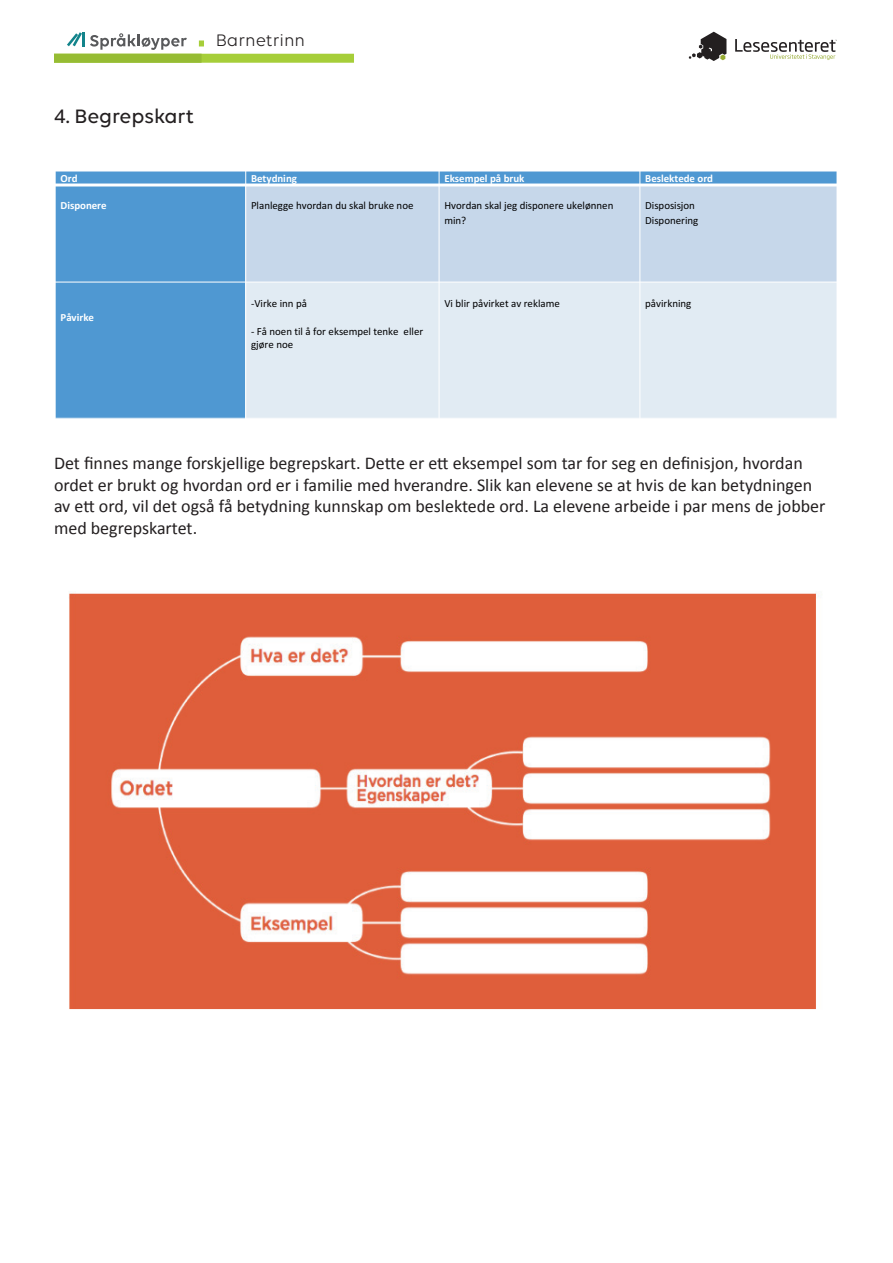
<style>
.page{position:relative;width:893px;height:1263px;background:#fff}
.page>*{position:absolute;margin:0;border:0;box-sizing:border-box;transform-origin:0 0}
.t1{font:500 21px "Volte";color:#231f20}
.t2{font:18px/21.6px "Calibri";color:#231f20}
.t3{font:18px "Volte";color:#231f20}
.t4{font:10.95px/14.2px "Calibri";color:#000001}
.t5{font:700 10.95px "Calibri";letter-spacing:-.005em;color:#fff}
</style>
<div class="page">
<div style="left:54px;top:54px;width:300px;height:9px;background:#a6ce39"></div>
<div style="left:54px;top:54px;width:148px;height:9px;background:#96bc33"></div>
<svg style="left:199px;top:40px;width:5px;height:6px"></svg>
<hr style="left:82px;top:32px;width:3px;height:14px;background:#12848b">
<svg style="left:78px;top:32px;width:4px;height:9px"></svg>
<svg style="left:67px;top:33px;width:11px;height:13px"></svg>
<svg style="left:90px;top:33px;width:97px;height:17px"></svg>
<svg style="left:689px;top:32px;width:37px;height:29px"></svg>
<svg style="left:735px;top:39px;width:102px;height:21px"></svg>
<div style="left:55px;top:171px;width:191px;height:14px;background:#4f98d2"></div>
<div style="left:246px;top:171px;width:193px;height:14px;background:#4f98d2"></div>
<div style="left:439px;top:171px;width:201px;height:14px;background:#4f98d2"></div>
<div style="left:640px;top:171px;width:197px;height:14px;background:#4f98d2"></div>
<div style="left:55px;top:185px;width:191px;height:97px;background:#4f98d2"></div>
<div style="left:246px;top:185px;width:193px;height:97px;background:#c6d7ea"></div>
<div style="left:439px;top:185px;width:201px;height:97px;background:#c6d7ea"></div>
<div style="left:640px;top:185px;width:197px;height:97px;background:#c6d7ea"></div>
<div style="left:55px;top:282px;width:191px;height:136px;background:#4f98d2"></div>
<div style="left:246px;top:282px;width:193px;height:136px;background:#e1ebf3"></div>
<div style="left:439px;top:282px;width:201px;height:136px;background:#e1ebf3"></div>
<div style="left:640px;top:282px;width:197px;height:136px;background:#e1ebf3"></div>
<hr style="left:245px;top:170px;width:1px;height:249px;background:#fff">
<hr style="left:439px;top:170px;width:1px;height:249px;background:#fff">
<hr style="left:639px;top:170px;width:1px;height:249px;background:#fff">
<hr style="left:55px;top:184px;width:782px;height:2px;background:#fff">
<hr style="left:55px;top:282px;width:782px;height:1px;background:#fff">
<hr style="left:55px;top:170px;width:1px;height:249px;background:#fff">
<hr style="left:836px;top:170px;width:1px;height:249px;background:#fff">
<img style="left:69px;top:592px;width:750px;height:418px">
<p class="t3" style="left:216px;top:30px;width:91px">Barnetrinn</p>
<p class="t1" style="left:54px;top:104px;width:142px">4. Begrepskart</p>
<p class="t5" style="left:61px;top:170px;width:19px">Ord</p>
<p class="t5" style="left:251px;top:170px;width:47px">Betydning</p>
<p class="t5" style="left:444px;top:170px;width:82px">Eksempel på bruk</p>
<p class="t5" style="left:645px;top:170px;width:69px">Beslektede ord</p>
<p class="t5" style="left:61px;top:198px;width:48px">Disponere</p>
<p class="t4" style="left:251px;top:198px;width:164px">Planlegge hvordan du skal bruke noe</p>
<p class="t4" style="left:444px;top:198px;width:171px">Hvordan skal jeg disponere ukelønnen min?</p>
<p class="t4" style="left:645px;top:198px;width:55px">Disposisjon<br>Disponering</p>
<p class="t5" style="left:61px;top:309px;width:35px">Påvirke</p>
<p class="t4" style="left:251px;top:295px;width:57px">--‐Virke inn på</p>
<p class="t4" style="left:251px;top:324px;width:174px">--‐ Få noen til å for eksempel tenke eller gjøre noe</p>
<p class="t4" style="left:444px;top:295px;width:117px">Vi blir påvirket av reklame</p>
<p class="t4" style="left:645px;top:295px;width:48px">påvirkning</p>
<p class="t2" style="left:54px;top:452px;width:773px">Det finnes mange forskjellige begrepskart. Dette er ett eksempel som tar for seg en definisjon, hvordan ordet er brukt og hvordan ord er i familie med hverandre. Slik kan elevene se at hvis de kan betydningen av ett ord, vil det også få betydning kunnskap om beslektede ord. La elevene arbeide i par mens de jobber med begrepskartet.</p>
</div>
